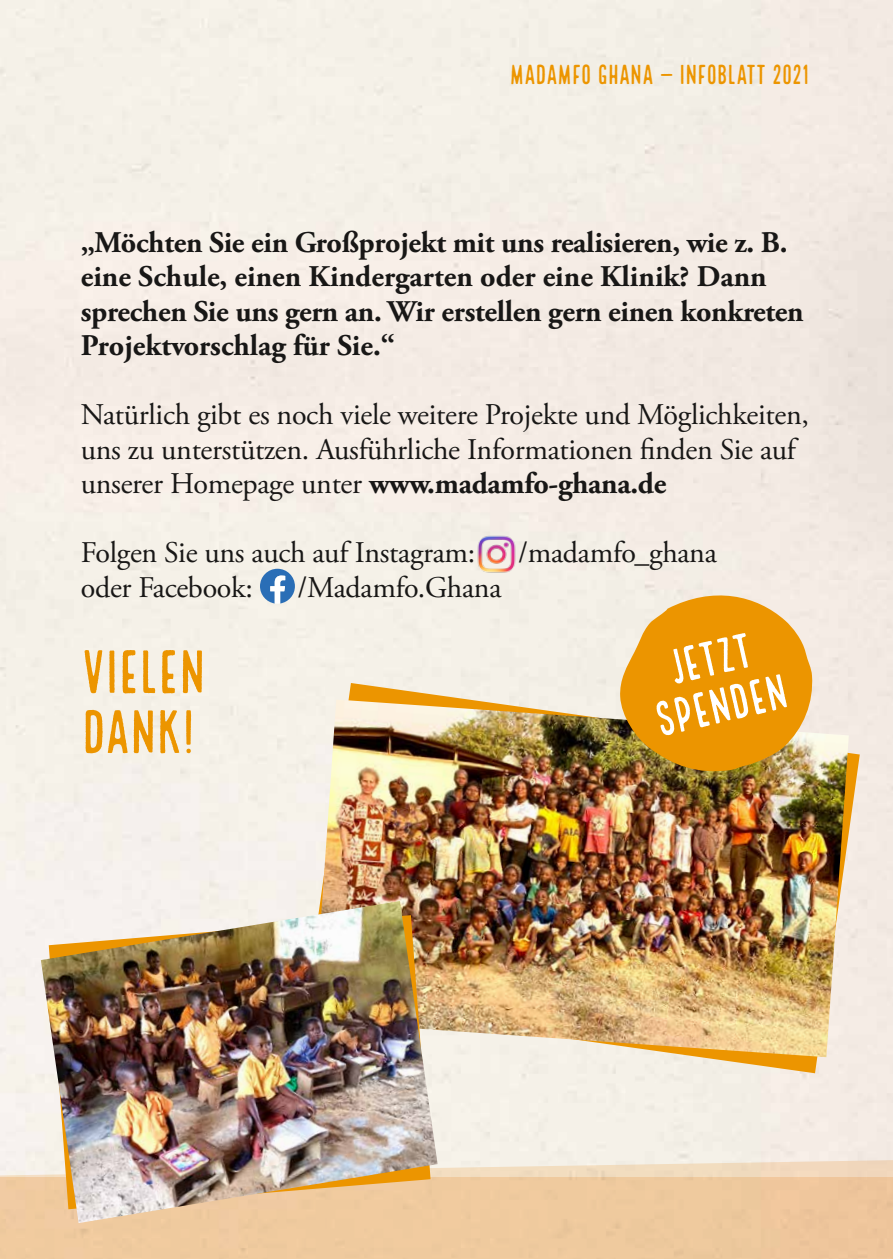
<style>
.page{position:relative;width:893px;height:1259px;background:#fff}
.page>*{position:absolute;margin:0;border:0;box-sizing:border-box;transform-origin:0 0}
.t1{font:60px/60px "Local Brewery Four";letter-spacing:-.03em;color:#ec9500}
.t2{font:48px/48px "Local Brewery Four";color:#fff;text-align:center}
.t3{font:30px/34.5px "Adobe Garamond Pro";letter-spacing:-.01em;color:#181716}
.t4{font:700 30px/34.5px "Adobe Garamond Pro";letter-spacing:-.01em;color:#181716}
.t5{font:27px "Local Brewery Four";letter-spacing:-.03em;color:#ec9500}
.s1{font-weight:700}
</style>
<div class="page">
<svg style="left:260px;top:569px;width:35px;height:34px"></svg>
<img style="left:471px;top:528px;width:51px;height:51px">
<svg style="left:0;top:1159px;width:893px;height:100px;background:#efcca4"></svg>
<svg style="left:306px;top:683px;width:554px;height:390px;background:#f2e2c8"></svg>
<img style="left:314px;top:699px;width:535px;height:358px">
<img style="left:41px;top:901px;width:397px;height:322px">
<svg style="left:619px;top:585px;width:195px;height:189px;background:#e5a332"></svg>
<p class="t5" style="left:510px;top:59px;width:302px">MADAMFO GHANA — INFOBLATT 2021</p>
<p class="t4" style="left:81px;top:226px;width:724px">„Möchten Sie ein Großprojekt mit uns realisieren, wie z. B. eine Schule, einen Kindergarten oder eine Klinik? Dann sprechen Sie uns gern an. Wir erstellen gern einen konkreten Projektvorschlag für Sie.“</p>
<p class="t3" style="left:81px;top:399px;width:730px">Natürlich gibt es noch viele weitere Projekte und Möglichkeiten, uns zu unterstützen. Ausführliche Informationen finden Sie auf unserer Homepage unter <span class="s1">www.madamfo-ghana.de</span></p>
<p class="t3" style="left:81px;top:537px;width:396px">Folgen Sie uns auch auf Instagram:</p>
<p class="t3" style="left:518px;top:537px;width:200px">/madamfo_ghana</p>
<p class="t3" style="left:81px;top:571px;width:174px">oder Facebook:</p>
<p class="t3" style="left:298px;top:571px;width:205px">/Madamfo.Ghana</p>
<h1 class="t1" style="left:81px;top:646px;width:127px">VIELEN<br>DANK!</h1>
<h2 class="t2" style="left:640px;top:654px;width:137px;rotate:-13deg">JETZT<br>SPENDEN</h2>
</div>
